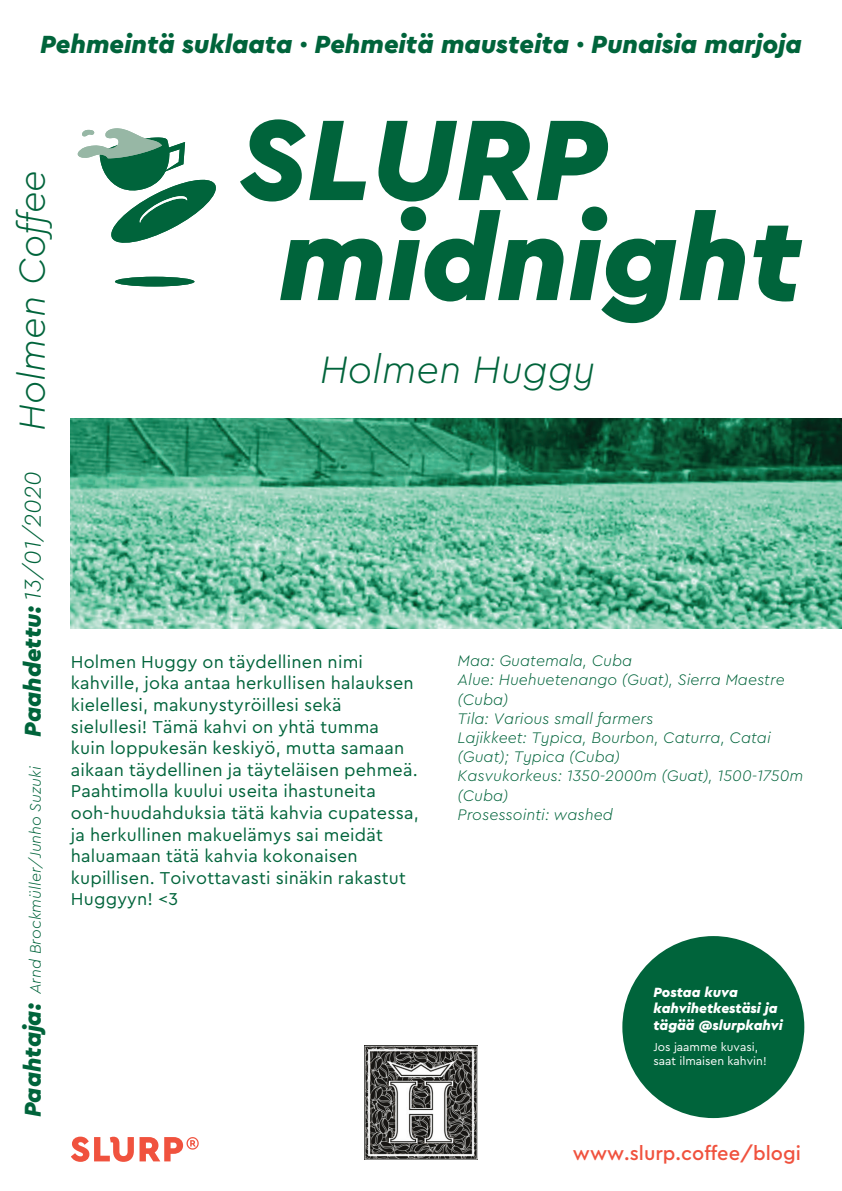
<style>
.page{position:relative;width:842px;height:1191px;background:#fff}
.page>*{position:absolute;margin:0;border:0;box-sizing:border-box;transform-origin:0 0}
.t1{font:italic 900 120px "Cera Pro";color:#00643b}
.t2{font:italic 300 40px "Cera Pro";color:#00643b}
.t3{font:italic 300 38px "Cera Pro";color:#00643b}
.t4{font:italic 900 26px "Cera Pro";color:#00643b}
.t5{font:500 20px "Cera Pro";color:#f0523e}
.t6{font:18px/21.6px "Cera Pro";letter-spacing:.01em;color:#00643b}
.t7{font:italic 300 16px/19.2px "Cera Pro";color:#00643b}
.t8{font:italic 900 14px/16.8px "Cera Pro";color:#fff}
.t9{font:12px/14.4px "Cera Pro";color:#fff}
.s1{font-weight:900;font-size:24px}
.s2{font-size:24px}
</style>
<div class="page">
<img style="left:71px;top:418px;width:771px;height:211px">
<svg style="left:71px;top:1136px;width:128px;height:25px"></svg>
<div style="left:622px;top:936px;width:182px;height:182px;background:#00643b;border-radius:50%"></div>
<svg style="left:77px;top:128px;width:139px;height:115px"></svg>
<svg style="left:115px;top:277px;width:79px;height:9px"></svg>
<img style="left:364px;top:1046px;width:114px;height:113px">
<h3 class="t4" style="left:40px;top:27px;width:763px">Pehmeintä suklaata · Pehmeitä mausteita · Punaisia marjoja</h3>
<h3 class="t3" style="left:7px;top:430px;width:261px;rotate:-90deg">Holmen Coffee</h3>
<p class="t7" style="left:25px;top:1117px;width:647px;rotate:-90deg"><span class="s1">Paahtaja:</span> Arnd Brockmüller/Junho Suzuki <span class="s1">Paahdettu:</span> <span class="s2">13/01/2020</span></p>
<h1 class="t1" style="left:239px;top:80px;width:370px">SLURP</h1>
<h1 class="t1" style="left:278px;top:180px;width:525px">midnight</h1>
<h2 class="t2" style="left:320px;top:343px;width:277px">Holmen Huggy</h2>
<p class="t6" style="left:71px;top:650px;width:349px">Holmen Huggy on täydellinen nimi kahville, joka antaa herkullisen halauksen kielellesi, makunystyröillesi sekä sielullesi! Tämä kahvi on yhtä tumma<br>kuin loppukesän keskiyö, mutta samaan aikaan täydellinen ja täyteläisen pehmeä.<br>Paahtimolla kuului useita ihastuneita ooh-huudahduksia tätä kahvia cupatessa, ja herkullinen makuelämys sai meidät haluamaan tätä kahvia kokonaisen kupillisen. Toivottavasti sinäkin rakastut Huggyyn! &lt;3</p>
<p class="t7" style="left:458px;top:650px;width:347px">Maa: Guatemala, Cuba<br>Alue: Huehuetenango (Guat), Sierra Maestre (Cuba)<br>Tila: Various small farmers<br>Lajikkeet: Typica, Bourbon, Caturra, Catai (Guat); Typica (Cuba)<br>Kasvukorkeus: 1350-2000m (Guat), 1500-1750m (Cuba)<br>Prosessointi: washed</p>
<p class="t8" style="left:653px;top:983px;width:131px">Postaa kuva kahvihetkestäsi ja tägää @slurpkahvi</p>
<p class="t9" style="left:653px;top:1039px;width:115px">Jos jaamme kuvasi, saat ilmaisen kahvin!</p>
<p class="t5" style="left:573px;top:1140px;width:229px">www.slurp.coffee/blogi</p>
</div>
